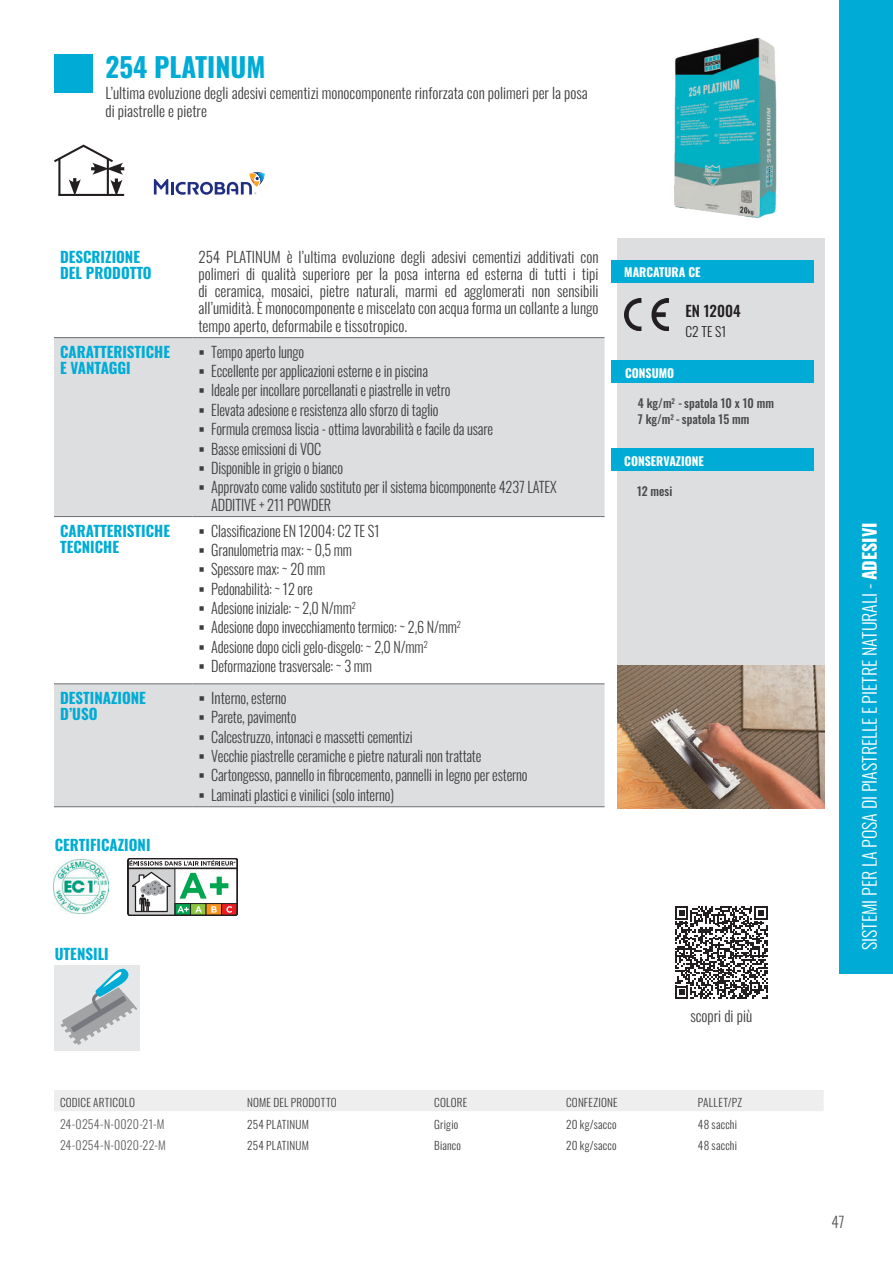
<style>
.page{position:relative;width:893px;height:1263px;background:#fff}
.page>*{position:absolute;margin:0;border:0;box-sizing:border-box;transform-origin:0 0}
.t1{font:700 27px "Oswald";color:#00acd5}
.t2{font:300 18px "Oswald";color:#fff}
.t3{font:300 15.15px "Oswald";color:#57585a}
.t4{font:300 15px/17.2px "Oswald";letter-spacing:-.01em;color:#3e3e3f}
.t5{font:300 15px/19.4px "Oswald";letter-spacing:-.01em;color:#3e3e3f;scale:.95 1}
.t6{font:700 15px/16.5px "Oswald";color:#00acd5}
.t7{font:500 15px "Oswald";color:#231f20}
.t8{font:300 13.5px "Oswald";color:#231f20}
.t9{font:500 12px/16.6px "Oswald";color:#494a4b}
.t10{font:300 12px "Oswald";letter-spacing:.015em;color:#5e5e61}
.t11{font:700 12px "Oswald";color:#fff}
.t12{font:300 11.25px "Oswald";letter-spacing:.02em;color:#3e3e3f}
.s1{font-weight:700}
</style>
<div class="page">
<div style="left:54px;top:54px;width:38px;height:38px;background:#00acd5"></div>
<div style="left:839px;top:0;width:54px;height:974px;background:#00acd5"></div>
<div style="left:54px;top:338px;width:550px;height:468px;background:#dddee0"></div>
<svg style="left:54px;top:517px;width:550px;height:166px"></svg>
<hr style="left:54px;top:337px;width:138px;height:1px;background:#6c6d70">
<hr style="left:192px;top:337px;width:412px;height:1px;background:#6c6d70">
<hr style="left:54px;top:516px;width:138px;height:1px;background:#6c6d70">
<hr style="left:192px;top:516px;width:412px;height:1px;background:#6c6d70">
<hr style="left:54px;top:683px;width:138px;height:1px;background:#6c6d70">
<hr style="left:192px;top:683px;width:412px;height:1px;background:#6c6d70">
<hr style="left:54px;top:806px;width:138px;height:1px;background:#6c6d70">
<hr style="left:192px;top:806px;width:412px;height:1px;background:#6c6d70">
<div style="left:617px;top:239px;width:207px;height:460px;background:#dddee0"></div>
<div style="left:611px;top:260px;width:203px;height:23px;background:#00acd5"></div>
<div style="left:611px;top:448px;width:203px;height:23px;background:#00acd5"></div>
<img style="left:617px;top:666px;width:207px;height:142px">
<img style="left:624px;top:299px;width:45px;height:32px">
<div style="left:54px;top:1090px;width:770px;height:21px;background:#eeeeef"></div>
<svg style="left:54px;top:144px;width:70px;height:52px"></svg>
<svg style="left:154px;top:172px;width:111px;height:23px"></svg>
<img style="left:54px;top:859px;width:54px;height:55px">
<svg style="left:127px;top:858px;width:111px;height:58px"></svg>
<div style="left:55px;top:966px;width:85px;height:85px;background:#e6e7e9"></div>
<svg style="left:60px;top:968px;width:77px;height:77px"></svg>
<div style="left:611px;top:360px;width:203px;height:23px;background:#00acd5"></div>
<img style="left:674px;top:38px;width:103px;height:180px">
<svg style="left:675px;top:906px;width:92px;height:93px"></svg>
<svg style="left:200px;top:350px;width:4px;height:4px"></svg>
<svg style="left:200px;top:369px;width:4px;height:5px"></svg>
<svg style="left:200px;top:389px;width:4px;height:4px"></svg>
<svg style="left:200px;top:408px;width:4px;height:5px"></svg>
<svg style="left:200px;top:427px;width:4px;height:5px"></svg>
<svg style="left:200px;top:447px;width:4px;height:4px"></svg>
<svg style="left:200px;top:466px;width:4px;height:5px"></svg>
<svg style="left:200px;top:486px;width:4px;height:4px"></svg>
<svg style="left:200px;top:529px;width:4px;height:4px"></svg>
<svg style="left:200px;top:548px;width:4px;height:5px"></svg>
<svg style="left:200px;top:568px;width:4px;height:4px"></svg>
<svg style="left:200px;top:587px;width:4px;height:4px"></svg>
<svg style="left:200px;top:606px;width:4px;height:5px"></svg>
<svg style="left:200px;top:626px;width:4px;height:4px"></svg>
<svg style="left:200px;top:645px;width:4px;height:5px"></svg>
<svg style="left:200px;top:664px;width:4px;height:5px"></svg>
<svg style="left:200px;top:696px;width:4px;height:5px"></svg>
<svg style="left:200px;top:715px;width:4px;height:5px"></svg>
<svg style="left:200px;top:735px;width:4px;height:4px"></svg>
<svg style="left:200px;top:754px;width:4px;height:5px"></svg>
<svg style="left:200px;top:774px;width:4px;height:4px"></svg>
<svg style="left:200px;top:793px;width:4px;height:4px"></svg>
<h1 class="t1" style="left:106px;top:43px;width:161px">254 PLATINUM</h1>
<p class="t4" style="left:106px;top:83px;width:484px">L’ultima evoluzione degli adesivi cementizi monocomponente rinforzata con polimeri per la posa di piastrelle e pietre</p>
<p class="t6" style="left:60px;top:247px;width:93px">DESCRIZIONE<br>DEL PRODOTTO</p>
<p class="t4" style="left:198px;top:246px;width:402px;text-align:justify">254 PLATINUM è l’ultima evoluzione degli adesivi cementizi additivati con polimeri di qualità superiore per la posa interna ed esterna di tutti i tipi di ceramica, mosaici, pietre naturali, marmi ed agglomerati non sensibili all’umidità. È monocomponente e miscelato con acqua forma un collante a lungo tempo aperto, deformabile e tissotropico.</p>
<p class="t6" style="left:60px;top:342px;width:112px">CARATTERISTICHE<br>E VANTAGGI</p>
<p class="t5" style="left:211px;top:340px;width:365px">Tempo aperto lungo<br>Eccellente per applicazioni esterne e in piscina<br>Ideale per incollare porcellanati e piastrelle in vetro<br>Elevata adesione e resistenza allo sforzo di taglio<br>Formula cremosa liscia - ottima lavorabilità e facile da usare<br>Basse emissioni di VOC<br>Disponible in grigio o bianco<br>Approvato come valido sostituto per il sistema bicomponente 4237 LATEX</p>
<p class="t5" style="left:211px;top:493px;width:128px">ADDITIVE + 211 POWDER</p>
<p class="t6" style="left:60px;top:521px;width:112px">CARATTERISTICHE<br>TECNICHE</p>
<p class="t5" style="left:211px;top:519px;width:264px">Classificazione EN 12004: C2 TE S1<br>Granulometria max: ~ 0,5 mm<br>Spessore max: ~ 20 mm<br>Pedonabilità: ~ 12 ore<br>Adesione iniziale: ~ 2,0 N/mm<sup>2<br></sup>Adesione dopo invecchiamento termico: ~ 2,6 N/mm<sup>2<br></sup>Adesione dopo cicli gelo-disgelo: ~ 2,0 N/mm<sup>2<br></sup>Deformazione trasversale: ~ 3 mm</p>
<p class="t6" style="left:60px;top:688px;width:87px">DESTINAZIONE<br>D’USO</p>
<p class="t4" style="left:211px;top:687px;width:318px;line-height:19.4px">Interno, esterno<br>Parete, pavimento<br>Calcestruzzo, intonaci e massetti cementizi<br>Vecchie piastrelle ceramiche e pietre naturali non trattate Cartongesso, pannello in fibrocemento, pannelli in legno per esterno Laminati plastici e vinilici (solo interno)</p>
<p class="t6" style="left:55px;top:835px;width:97px">CERTIFICAZIONI</p>
<p class="t11" style="left:624px;top:262px;width:78px">MARCATURA CE</p>
<p class="t7" style="left:685px;top:298px;width:57px">EN 12004</p>
<p class="t8" style="left:685px;top:319px;width:42px">C2 TE S1</p>
<p class="t11" style="left:625px;top:362px;width:51px">CONSUMO</p>
<p class="t9" style="left:638px;top:393px;width:138px">4 kg/m<sup>2</sup> - spatola 10 x 10 mm<br>7 kg/m<sup>2</sup> - spatola 15 mm</p>
<p class="t11" style="left:624px;top:450px;width:81px">CONSERVAZIONE</p>
<p class="t9" style="left:637px;top:481px;width:37px">12 mesi</p>
<p class="t6" style="left:55px;top:944px;width:55px">UTENSILI</p>
<p class="t4" style="left:690px;top:1005px;width:63px">scopri di più</p>
<p class="t12" style="left:60px;top:1093px;width:77px">CODICE ARTICOLO</p>
<p class="t12" style="left:247px;top:1093px;width:91px">NOME DEL PRODOTTO</p>
<p class="t12" style="left:434px;top:1093px;width:35px">COLORE</p>
<p class="t12" style="left:566px;top:1093px;width:53px">CONFEZIONE</p>
<p class="t12" style="left:698px;top:1093px;width:46px">PALLET/PZ</p>
<p class="t10" style="left:60px;top:1113px;width:106px">24-0254-N-0020-21-M</p>
<p class="t12" style="left:247px;top:1114px;width:63px">254 PLATINUM</p>
<p class="t12" style="left:434px;top:1114px;width:26px">Grigio</p>
<p class="t12" style="left:566px;top:1114px;width:52px">20 kg/sacco</p>
<p class="t12" style="left:698px;top:1114px;width:41px">48 sacchi</p>
<p class="t10" style="left:60px;top:1135px;width:107px">24-0254-N-0020-22-M</p>
<p class="t12" style="left:247px;top:1135px;width:63px">254 PLATINUM</p>
<p class="t12" style="left:434px;top:1135px;width:28px">Bianco</p>
<p class="t12" style="left:566px;top:1135px;width:52px">20 kg/sacco</p>
<p class="t12" style="left:698px;top:1135px;width:41px">48 sacchi</p>
<p class="t2" style="left:853px;top:950px;width:430px;rotate:-90deg">SISTEMI PER LA POSA DI PIASTRELLE E PIETRE NATURALI - <span class="s1">ADESIVI</span></p>
<p class="t3" style="left:831px;top:1208px;width:15px">47</p>
</div>
